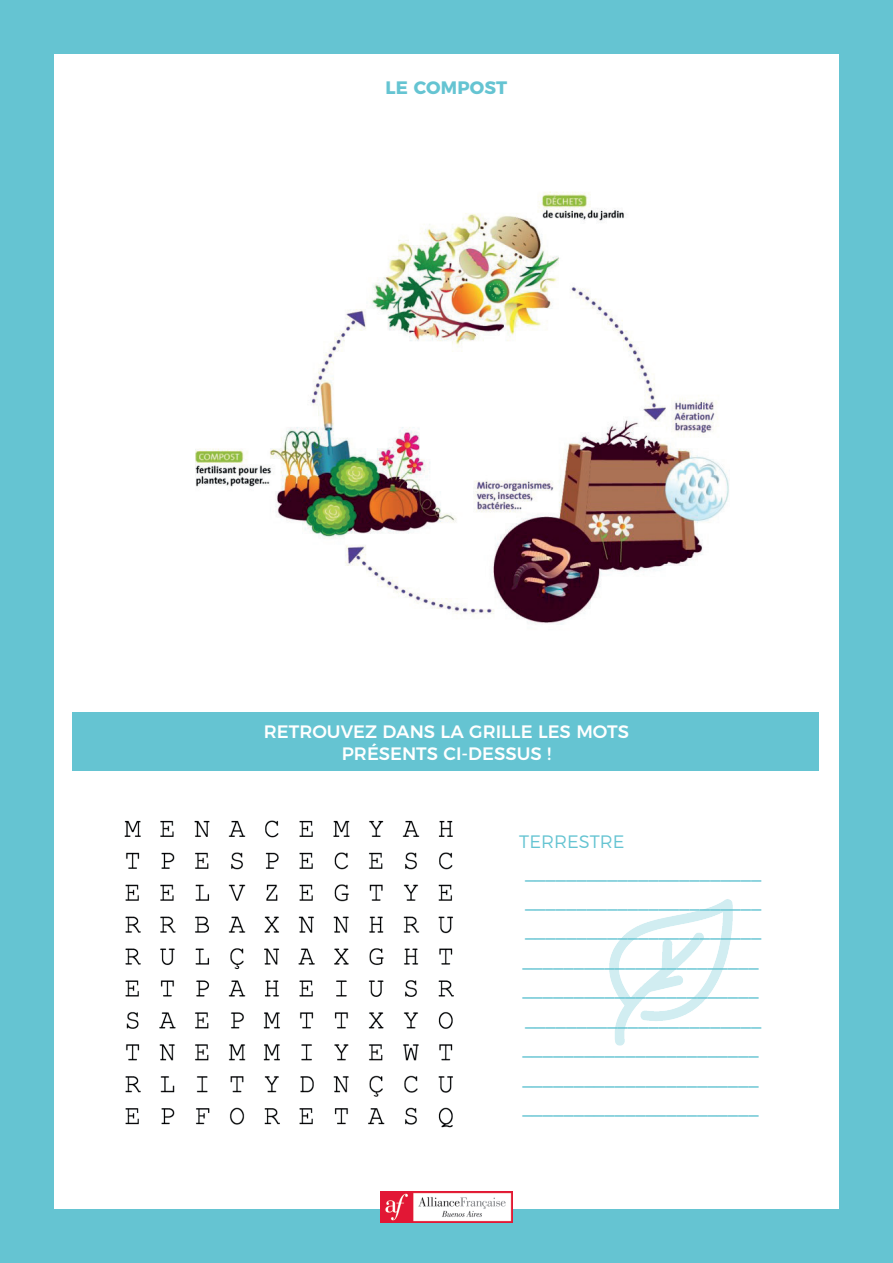
<style>
.page{position:relative;width:893px;height:1263px;background:#65c4d2}
.page>*{position:absolute;margin:0;border:0;box-sizing:border-box;transform-origin:0 0}
.t1{font:500 18px/29.4px "Montserrat";color:#65c4d2}
.t2{font:500 18px/21.6px "Montserrat";color:#fff;text-align:center}
.t3{font:700 18px "Montserrat";letter-spacing:.01em;color:#65c4d2}
.t4{font:300 18px "Montserrat";color:#65c4d2}
</style>
<div class="page">
<div style="left:54px;top:54px;width:785px;height:1155px;background:#fff"></div>
<div style="left:72px;top:713px;width:746px;height:58px;background:#65c4d2"></div>
<img style="left:380px;top:1191px;width:133px;height:31px">
<img style="left:195px;top:191px;width:534px;height:434px">
<img style="left:124px;top:820px;width:330px;height:308px">
<img style="left:609px;top:899px;width:124px;height:147px">
<p class="t3" style="left:386px;top:73px;width:123px">LE COMPOST</p>
<p class="t2" style="left:264px;top:720px;width:367px">RETROUVEZ DANS LA GRILLE LES MOTS<br>PRÉSENTS CI-DESSUS !</p>
<p class="t4" style="left:519px;top:828px;width:107px">TERRESTRE</p>
<p class="t1" style="left:522px;top:855px;width:241px">_______________________ _______________________ _______________________ _______________________ _______________________ _______________________ _______________________ _______________________ _______________________</p>
</div>
